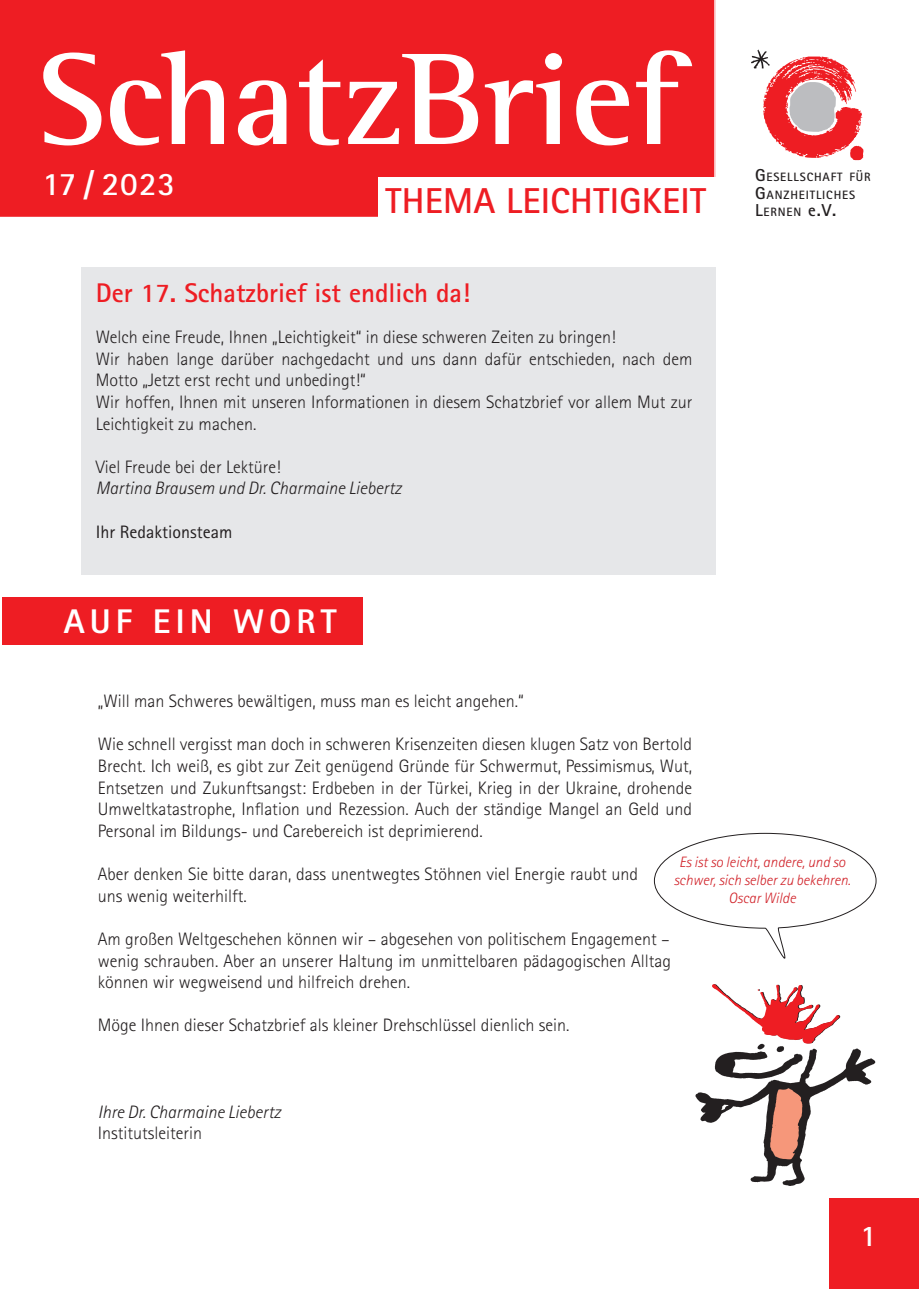
<style>
.page{position:relative;width:919px;height:1289px;background:#fff}
.page>*{position:absolute;margin:0;border:0;box-sizing:border-box;transform-origin:0 0}
.t1{font:700 133.65px "Rotis Semi Serif Std";color:#fff}
.t2{font:700 36px "Rotis Sans Serif Std";letter-spacing:.01em;color:#ee1d23}
.t3{font:800 34.2px "Rotis Sans Serif Std";letter-spacing:.15em;color:#fff}
.t4{font:700 32.85px "Rotis Sans Serif Std";letter-spacing:.03em;color:#fff}
.t5{font:700 30px "Rotis Sans Serif Std";color:#fff}
.t6{font:700 27px "Rotis Sans Serif Std";color:#ee1d23}
.t7{font:300 18px/21.6px "Rotis Sans Serif Std";color:#231f20}
.t8{font:italic 300 18px "Rotis Sans Serif Std";color:#231f20}
.t9{font:18px "Rotis Sans Serif Std";color:#231f20}
.t10{font:italic 300 15px/18px "Rotis Sans Serif Std";color:#d1232a;text-align:center}
.t11{font:700 12.15px/17.2px "Rotis Sans Serif Std";letter-spacing:.07em;color:#231f20}
.s1{font-size:17.25px}
</style>
<div class="page">
<div style="left:81px;top:267px;width:634px;height:307px;background:#e6e7e9"></div>
<div style="left:0;top:0;width:715px;height:217px;background:#ee1d23"></div>
<div style="left:378px;top:177px;width:337px;height:58px;background:#fff"></div>
<div style="left:2px;top:597px;width:361px;height:47px;background:#ee1d23"></div>
<div style="left:829px;top:1198px;width:89px;height:90px;background:#ee1d23"></div>
<svg style="left:751px;top:50px;width:112px;height:110px"></svg>
<img style="left:695px;top:1045px;width:181px;height:141px">
<img style="left:712px;top:984px;width:129px;height:61px">
<svg style="left:653px;top:832px;width:223px;height:127px"></svg>
<p class="t1" style="left:38px;top:19px;width:643px">SchatzBrief</p>
<p class="t4" style="left:43px;top:163px;width:134px">17 / 2023</p>
<p class="t2" style="left:385px;top:178px;width:322px">THEMA LEICHTIGKEIT</p>
<p class="t6" style="left:96px;top:276px;width:375px">Der 17. Schatzbrief ist endlich da!</p>
<p class="t7" style="left:96px;top:326px;width:521px">Welch eine Freude, Ihnen „Leichtigkeit“ in diese schweren Zeiten zu bringen!</p>
<p class="t7" style="left:96px;top:348px;width:598px">Wir haben lange darüber nachgedacht und uns dann dafür entschieden, nach dem<br>Motto „Jetzt erst recht und unbedingt!“</p>
<p class="t7" style="left:96px;top:391px;width:598px">Wir hoffen, Ihnen mit unseren Informationen in diesem Schatzbrief vor allem Mut zur<br>Leichtigkeit zu machen.</p>
<p class="t7" style="left:96px;top:456px;width:186px">Viel Freude bei der Lektüre!</p>
<p class="t8" style="left:96px;top:478px;width:307px">Martina Brausem und Dr. Charmaine Liebertz</p>
<p class="t9" style="left:96px;top:521px;width:138px">Ihr Redaktionsteam</p>
<p class="t3" style="left:64px;top:599px;width:274px">AUF EIN WORT</p>
<p class="t11" style="left:755px;top:168px;width:117px"><span class="s1">G</span>ESELLSCHAFT FÜR<br><span class="s1">G</span>ANZHEITLICHES<br><span class="s1">L</span>ERNEN <span class="s1">e</span><span class="s1">.V.</span></p>
<p class="t7" style="left:98px;top:690px;width:427px">„Will man Schweres bewältigen, muss man es leicht angehen.“</p>
<p class="t7" style="left:98px;top:733px;width:596px;text-align:justify">Wie schnell vergisst man doch in schweren Krisenzeiten diesen klugen Satz von Bertold Brecht. Ich weiß, es gibt zur Zeit genügend Gründe für Schwermut, Pessimismus, Wut, Entsetzen und Zukunftsangst: Erdbeben in der Türkei, Krieg in der Ukraine, drohende Umweltkatastrophe, Inflation und Rezession. Auch der ständige Mangel an Geld und Personal im Bildungs- und Carebereich ist deprimierend.</p>
<p class="t7" style="left:98px;top:863px;width:541px">Aber denken Sie bitte daran, dass unentwegtes Stöhnen viel Energie raubt und uns wenig weiterhilft.</p>
<p class="t7" style="left:98px;top:928px;width:575px;text-align:justify">Am großen Weltgeschehen können wir – abgesehen von politischem Engagement – wenig schrauben. Aber an unserer Haltung im unmittelbaren pädagogischen Alltag können wir wegweisend und hilfreich drehen.</p>
<p class="t7" style="left:98px;top:1014px;width:473px">Möge Ihnen dieser Schatzbrief als kleiner Drehschlüssel dienlich sein.</p>
<p class="t10" style="left:673px;top:853px;width:178px">Es ist so leicht, andere, und so schwer, sich selber zu bekehren.</p>
<p class="t10" style="left:728px;top:889px;width:69px">Oscar Wilde</p>
<p class="t8" style="left:98px;top:1101px;width:184px">Ihre Dr. Charmaine Liebertz</p>
<p class="t7" style="left:98px;top:1122px;width:106px">Institutsleiterin</p>
<p class="t5" style="left:860px;top:1217px;width:18px">1</p>
</div>
